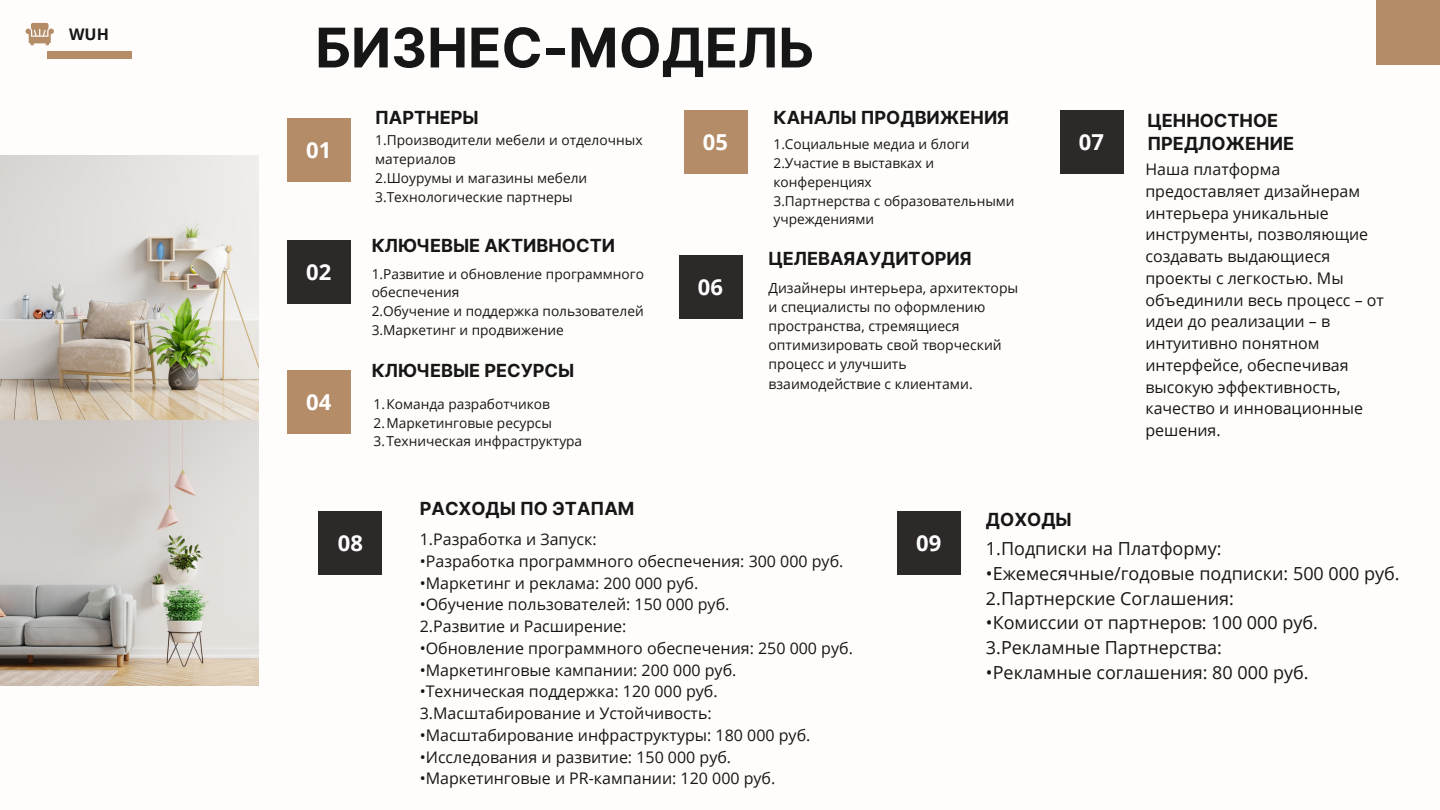
<style>
.page{position:relative;width:1440px;height:810px;background:#fffdfb}
.page>*{position:absolute;margin:0;border:0;box-sizing:border-box;transform-origin:0 0}
.t1{font:700 54.7px "Inter";color:#171616}
.t2{font:700 22px "Open Sans";color:#fff}
.t3{font:700 18.1px/22.9px "Inter";color:#171616}
.t4{font:18px "Open Sans";color:#171616}
.t5{font:16px/21.8px "Open Sans";color:#171616}
.t6{font:700 16px "Open Sans";color:#171616}
.t7{font:14px/19.1px "Open Sans";color:#171616}
.t8{font:13.7px/18.8px "Open Sans";color:#171616}
</style>
<div class="page">
<svg style="left:26px;top:23px;width:28px;height:22px"></svg>
<div style="left:1376px;top:0;width:64px;height:65px;background:#b48c68"></div>
<img style="left:0;top:156px;width:259px;height:529px">
<div style="left:287px;top:119px;width:63px;height:63px;background:#b48c68"></div>
<div style="left:47px;top:51px;width:84px;height:7px;background:#b48c68"></div>
<div style="left:1060px;top:110px;width:63px;height:63px;background:#2e2929"></div>
<div style="left:287px;top:240px;width:63px;height:63px;background:#2e2929"></div>
<div style="left:287px;top:370px;width:63px;height:64px;background:#b48c68"></div>
<div style="left:684px;top:110px;width:63px;height:63px;background:#b48c68"></div>
<div style="left:679px;top:255px;width:63px;height:63px;background:#2e2929"></div>
<div style="left:897px;top:512px;width:63px;height:63px;background:#2e2929"></div>
<div style="left:319px;top:512px;width:63px;height:63px;background:#2e2929"></div>
<p class="t6" style="left:69px;top:23px;width:41px">WUH</p>
<p class="t1" style="left:315px;top:15px;width:501px">БИЗНЕС-МОДЕЛЬ</p>
<p class="t3" style="left:375px;top:106px;width:105px">ПАРТНЕРЫ</p>
<p class="t2" style="left:306px;top:135px;width:27px">01</p>
<p class="t8" style="left:375px;top:131px;width:269px">1.Производители мебели и отделочных материалов</p>
<p class="t8" style="left:375px;top:168px;width:214px">2.Шоурумы и магазины мебели</p>
<p class="t8" style="left:375px;top:187px;width:199px">3.Технологические партнеры</p>
<p class="t3" style="left:372px;top:234px;width:245px">КЛЮЧЕВЫЕ АКТИВНОСТИ</p>
<p class="t2" style="left:306px;top:256px;width:27px">02</p>
<p class="t8" style="left:372px;top:264px;width:274px">1.Развитие и обновление программного обеспечения</p>
<p class="t8" style="left:372px;top:301px;width:274px">2.Обучение и поддержка пользователей</p>
<p class="t8" style="left:372px;top:320px;width:194px">3.Маркетинг и продвижение</p>
<p class="t3" style="left:372px;top:359px;width:204px">КЛЮЧЕВЫЕ РЕСУРСЫ</p>
<p class="t2" style="left:306px;top:386px;width:27px">04</p>
<p class="t8" style="left:374px;top:394px;width:178px">1.Команда разработчиков</p>
<p class="t8" style="left:374px;top:413px;width:180px">2.Маркетинговые ресурсы</p>
<p class="t8" style="left:374px;top:432px;width:210px">3.Техническая инфраструктура</p>
<p class="t3" style="left:774px;top:106px;width:237px">КАНАЛЫ ПРОДВИЖЕНИЯ</p>
<p class="t2" style="left:703px;top:126px;width:27px">05</p>
<p class="t8" style="left:774px;top:135px;width:197px">1.Социальные медиа и блоги</p>
<p class="t8" style="left:774px;top:153px;width:162px">2.Участие в выставках и конференциях</p>
<p class="t8" style="left:774px;top:191px;width:243px">3.Партнерства с образовательными учреждениями</p>
<p class="t3" style="left:769px;top:247px;width:205px">ЦЕЛЕВАЯАУДИТОРИЯ</p>
<p class="t2" style="left:698px;top:271px;width:27px">06</p>
<p class="t7" style="left:769px;top:278px;width:251px">Дизайнеры интерьера, архитекторы и специалисты по оформлению пространства, стремящиеся оптимизировать свой творческий процесс и улучшить взаимодействие с клиентами.</p>
<p class="t2" style="left:1079px;top:126px;width:27px">07</p>
<p class="t3" style="left:420px;top:497px;width:216px">РАСХОДЫ ПО ЭТАПАМ</p>
<p class="t3" style="left:986px;top:508px;width:87px">ДОХОДЫ</p>
<p class="t3" style="left:1147px;top:109px;width:148px">ЦЕННОСТНОЕ<br>ПРЕДЛОЖЕНИЕ</p>
<p class="t5" style="left:1145px;top:158px;width:240px">Наша платформа предоставляет дизайнерам интерьера уникальные инструменты, позволяющие создавать выдающиеся проекты с легкостью. Мы объединили весь процесс – от идеи до реализации – в интуитивно понятном интерфейсе, обеспечивая высокую эффективность, качество и инновационные решения.</p>
<p class="t2" style="left:338px;top:528px;width:27px">08</p>
<p class="t5" style="left:420px;top:528px;width:179px">1.Разработка и Запуск:</p>
<p class="t5" style="left:420px;top:550px;width:425px">•Разработка программного обеспечения: 300 000 руб.</p>
<p class="t5" style="left:420px;top:572px;width:280px">•Маркетинг и реклама: 200 000 руб.</p>
<p class="t5" style="left:420px;top:593px;width:311px">•Обучение пользователей: 150 000 руб.</p>
<p class="t5" style="left:420px;top:615px;width:208px">2.Развитие и Расширение:</p>
<p class="t5" style="left:420px;top:637px;width:435px">•Обновление программного обеспечения: 250 000 руб.</p>
<p class="t5" style="left:420px;top:659px;width:318px">•Маркетинговые кампании: 200 000 руб.</p>
<p class="t5" style="left:420px;top:680px;width:299px">•Техническая поддержка: 120 000 руб.</p>
<p class="t5" style="left:420px;top:702px;width:294px">3.Масштабирование и Устойчивость:</p>
<p class="t5" style="left:420px;top:724px;width:392px">•Масштабирование инфраструктуры: 180 000 руб.</p>
<p class="t5" style="left:420px;top:746px;width:313px">•Исследования и развитие: 150 000 руб.</p>
<p class="t5" style="left:420px;top:767px;width:357px">•Маркетинговые и PR-кампании: 120 000 руб.</p>
<p class="t2" style="left:916px;top:528px;width:27px">09</p>
<p class="t4" style="left:986px;top:536px;width:237px">1.Подписки на Платформу:</p>
<p class="t4" style="left:986px;top:561px;width:415px">•Ежемесячные/годовые подписки: 500 000 руб.</p>
<p class="t4" style="left:986px;top:585px;width:250px">2.Партнерские Соглашения:</p>
<p class="t4" style="left:986px;top:610px;width:334px">•Комиссии от партнеров: 100 000 руб.</p>
<p class="t4" style="left:986px;top:635px;width:237px">3.Рекламные Партнерства:</p>
<p class="t4" style="left:986px;top:660px;width:324px">•Рекламные соглашения: 80 000 руб.</p>
</div>
